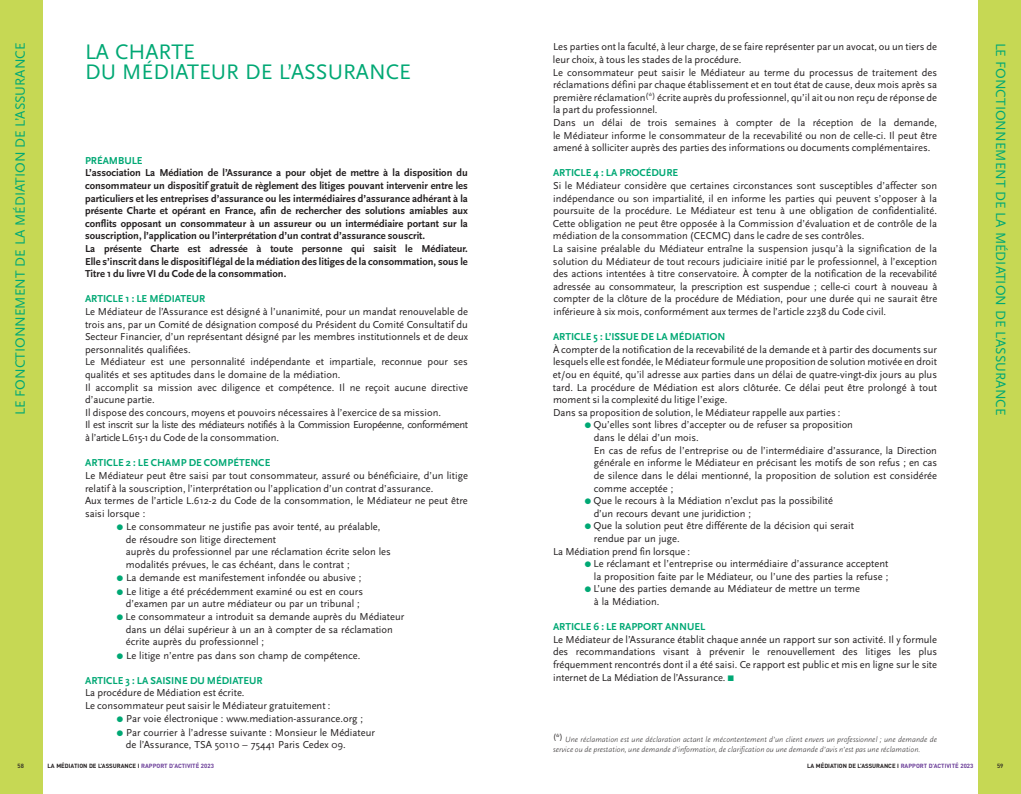
<style>
.page{position:relative;width:1021px;height:794px;background:#fff}
.page>*{position:absolute;margin:0;border:0;box-sizing:border-box;transform-origin:0 0}
.t1{font:22px/20px "Scala Sans";color:#00a874}
.t2{font:14px "Scala Sans";color:#00a874}
.t3{font:10.5px/12.6px "Scala Sans";color:#231f20}
.t4{font:700 10.5px/12.6px "Scala Sans";color:#231f20}
.t5{font:700 10.5px "Scala Sans";color:#00a874}
.t6{font:italic 300 8px/9.6px "Scala Sans";color:#231f20}
.t7{font:700 6px "DIN";color:#231f20}
.t8{font:500 6px "DIN";color:#231f20}
.s1{color:#00a874}
.s2{color:#6b3e98}
</style>
<div class="page">
<div style="left:0;top:0;width:43px;height:794px;background:#c6d854"></div>
<div style="left:978px;top:0;width:42px;height:794px;background:#c6d854"></div>
<p class="t3" style="left:553px;top:40px;width:385px">Les parties ont la faculté, à leur charge, de se faire représenter par un avocat, ou un tiers de leur choix, à tous les stades de la procédure.<br>Le consommateur peut saisir le Médiateur au terme du processus de traitement des réclamations défini par chaque établissement et en tout état de cause, deux mois après sa première réclamation<sup>(*)</sup> écrite auprès du professionnel, qu’il ait ou non reçu de réponse de la part du professionnel.<br>Dans un délai de trois semaines à compter de la réception de la demande, le Médiateur informe le consommateur de la recevabilité ou non de celle-ci. Il peut être amené à solliciter auprès des parties des informations ou documents complémentaires.</p>
<p class="t5" style="left:553px;top:167px;width:127px">ARTICLE 4 : LA PROCÉDURE</p>
<p class="t3" style="left:553px;top:179px;width:386px">Si le Médiateur considère que certaines circonstances sont susceptibles d’affecter son indépendance ou son impartialité, il en informe les parties qui peuvent s’opposer à la poursuite de la procédure. Le Médiateur est tenu à une obligation de confidentialité.<br>Cette obligation ne peut être opposée à la Commission d’évaluation et de contrôle de la médiation de la consommation (CECMC) dans le cadre de ses contrôles.<br>La saisine préalable du Médiateur entraîne la suspension jusqu’à la signification de la solution du Médiateur de tout recours judiciaire initié par le professionnel, à l’exception des actions intentées à titre conservatoire. À compter de la notification de la recevabilité adressée au consommateur, la prescription est suspendue ; celle-ci court à nouveau à compter de la clôture de la procédure de Médiation, pour une durée qui ne saurait être inférieure à six mois, conformément aux termes de l’article 2238 du Code civil.</p>
<p class="t5" style="left:553px;top:330px;width:174px">ARTICLE 5 : L’ISSUE DE LA MÉDIATION</p>
<p class="t3" style="left:553px;top:343px;width:385px">À compter de la notification de la recevabilité de la demande et à partir des documents sur lesquels elle est fondée, le Médiateur formule une proposition de solution motivée en droit et/ou en équité, qu’il adresse aux parties dans un délai de quatre-vingt-dix jours au plus tard. La procédure de Médiation est alors clôturée. Ce délai peut être prolongé à tout moment si la complexité du litige l’exige.<br>Dans sa proposition de solution, le Médiateur rappelle aux parties :</p>
<p class="t3" style="left:594px;top:418px;width:345px;text-indent:-9px"><span class="s1">●</span> Qu’elles sont libres d’accepter ou de refuser sa proposition<br>dans le délai d’un mois.<br>En cas de refus de l’entreprise ou de l’intermédiaire d’assurance, la Direction générale en informe le Médiateur en précisant les motifs de son refus ; en cas de silence dans le délai mentionné, la proposition de solution est considérée comme acceptée ;</p>
<p class="t3" style="left:593px;top:494px;width:241px;text-indent:-9px"><span class="s1">●</span> Que le recours à la Médiation n’exclut pas la possibilité d’un recours devant une juridiction ;</p>
<p class="t3" style="left:584px;top:519px;width:271px"><span class="s1">●</span> Que la solution peut être différente de la décision qui serait</p>
<p class="t3" style="left:594px;top:532px;width:87px">rendue par un juge.</p>
<p class="t3" style="left:553px;top:544px;width:139px">La Médiation prend fin lorsque :</p>
<p class="t3" style="left:584px;top:557px;width:305px;text-align:right"><span class="s1">●</span> Le réclamant et l’entreprise ou intermédiaire d’assurance acceptent la proposition faite par le Médiateur, ou l’une des parties la refuse ;</p>
<p class="t3" style="left:594px;top:582px;width:268px;text-indent:-9px"><span class="s1">●</span> L’une des parties demande au Médiateur de mettre un terme à la Médiation.</p>
<p class="t5" style="left:553px;top:620px;width:154px">ARTICLE 6 : LE RAPPORT ANNUEL</p>
<p class="t3" style="left:553px;top:633px;width:385px;text-align:justify">Le Médiateur de l’Assurance établit chaque année un rapport sur son activité. Il y formule des recommandations visant à prévenir le renouvellement des litiges les plus fréquemment rencontrés dont il a été saisi. Ce rapport est public et mis en ligne sur le site internet de La Médiation de l’Assurance. <span class="s1">■</span></p>
<h2 class="t2" style="left:12px;top:415px;width:374px;rotate:-90deg">LE FONCTIONNEMENT DE LA MÉDIATION DE L’ASSURANCE</h2>
<h2 class="t2" style="left:1009px;top:43px;width:374px;rotate:90deg">LE FONCTIONNEMENT DE LA MÉDIATION DE L’ASSURANCE</h2>
<h1 class="t1" style="left:85px;top:41px;width:327px">LA CHARTE<br>DU MÉDIATEUR DE L’ASSURANCE</h1>
<p class="t5" style="left:85px;top:154px;width:59px">PRÉAMBULE</p>
<p class="t4" style="left:85px;top:166px;width:384px">L’association La Médiation de l’Assurance a pour objet de mettre à la disposition du consommateur un dispositif gratuit de règlement des litiges pouvant intervenir entre les particuliers et les entreprises d’assurance ou les intermédiaires d’assurance adhérant à la présente Charte et opérant en France, afin de rechercher des solutions amiables aux conflits opposant un consommateur à un assureur ou un intermédiaire portant sur la souscription, l’application ou l’interprétation d’un contrat d’assurance souscrit.<br>La présente Charte est adressée à toute personne qui saisit le Médiateur.<br>Elle s’inscrit dans le dispositif légal de la médiation des litiges de la consommation, sous le Titre 1 du livre VI du Code de la consommation.</p>
<p class="t5" style="left:85px;top:293px;width:122px">ARTICLE 1 : LE MÉDIATEUR</p>
<p class="t3" style="left:85px;top:305px;width:384px">Le Médiateur de l’Assurance est désigné à l’unanimité, pour un mandat renouvelable de trois ans, par un Comité de désignation composé du Président du Comité Consultatif du Secteur Financier, d’un représentant désigné par les membres institutionnels et de deux personnalités qualifiées.<br>Le Médiateur est une personnalité indépendante et impartiale, reconnue pour ses qualités et ses aptitudes dans le domaine de la médiation.<br>Il accomplit sa mission avec diligence et compétence. Il ne reçoit aucune directive d’aucune partie.<br>Il dispose des concours, moyens et pouvoirs nécessaires à l’exercice de sa mission.<br>Il est inscrit sur la liste des médiateurs notifiés à la Commission Européenne, conformément à l’article L.615-1 du Code de la consommation.</p>
<p class="t5" style="left:85px;top:456px;width:186px">ARTICLE 2 : LE CHAMP DE COMPÉTENCE</p>
<p class="t3" style="left:85px;top:469px;width:384px">Le Médiateur peut être saisi par tout consommateur, assuré ou bénéficiaire, d’un litige relatif à la souscription, l’interprétation ou l’application d’un contrat d’assurance.<br>Aux termes de l’article L.612-2 du Code de la consommation, le Médiateur ne peut être saisi lorsque :</p>
<p class="t3" style="left:126px;top:520px;width:266px;text-indent:-9px"><span class="s1">●</span> Le consommateur ne justifie pas avoir tenté, au préalable, de résoudre son litige directement<br>auprès du professionnel par une réclamation écrite selon les modalités prévues, le cas échéant, dans le contrat ;</p>
<p class="t3" style="left:117px;top:571px;width:246px"><span class="s1">●</span> La demande est manifestement infondée ou abusive ;</p>
<p class="t3" style="left:117px;top:585px;width:248px;text-align:center"><span class="s1">●</span> Le litige a été précédemment examiné ou est en cours d’examen par un autre médiateur ou par un tribunal ;</p>
<p class="t3" style="left:126px;top:610px;width:280px;text-indent:-9px"><span class="s1">●</span> Le consommateur a introduit sa demande auprès du Médiateur dans un délai supérieur à un an à compter de sa réclamation écrite auprès du professionnel ;</p>
<p class="t3" style="left:117px;top:648px;width:245px"><span class="s1">●</span> Le litige n’entre pas dans son champ de compétence.</p>
<p class="t5" style="left:85px;top:674px;width:179px">ARTICLE 3 : LA SAISINE DU MÉDIATEUR</p>
<p class="t3" style="left:85px;top:686px;width:247px">La procédure de Médiation est écrite.<br>Le consommateur peut saisir le Médiateur gratuitement :</p>
<p class="t3" style="left:117px;top:712px;width:248px"><span class="s1">●</span> Par voie électronique : www.mediation-assurance.org ;</p>
<p class="t3" style="left:126px;top:726px;width:250px;text-indent:-9px"><span class="s1">●</span> Par courrier à l’adresse suivante : Monsieur le Médiateur de l’Assurance, TSA 50110 – 75441 Paris Cedex 09.</p>
<p class="t6" style="left:553px;top:734px;width:385px"><sup>(*)</sup> Une réclamation est une déclaration actant le mécontentement d’un client envers un professionnel ; une demande de service ou de prestation, une demande d’information, de clarification ou une demande d’avis n’est pas une réclamation.</p>
<p class="t8" style="left:17px;top:762px;width:8px">58</p>
<p class="t7" style="left:48px;top:762px;width:168px">LA MÉDIATION DE L’ASSURANCE I <span class="s2">RAPPORT D’ACTIVITÉ 2023</span></p>
<p class="t7" style="left:807px;top:762px;width:168px">LA MÉDIATION DE L’ASSURANCE I <span class="s2">RAPPORT D’ACTIVITÉ 2023</span></p>
<p class="t8" style="left:997px;top:762px;width:8px">59</p>
</div>
